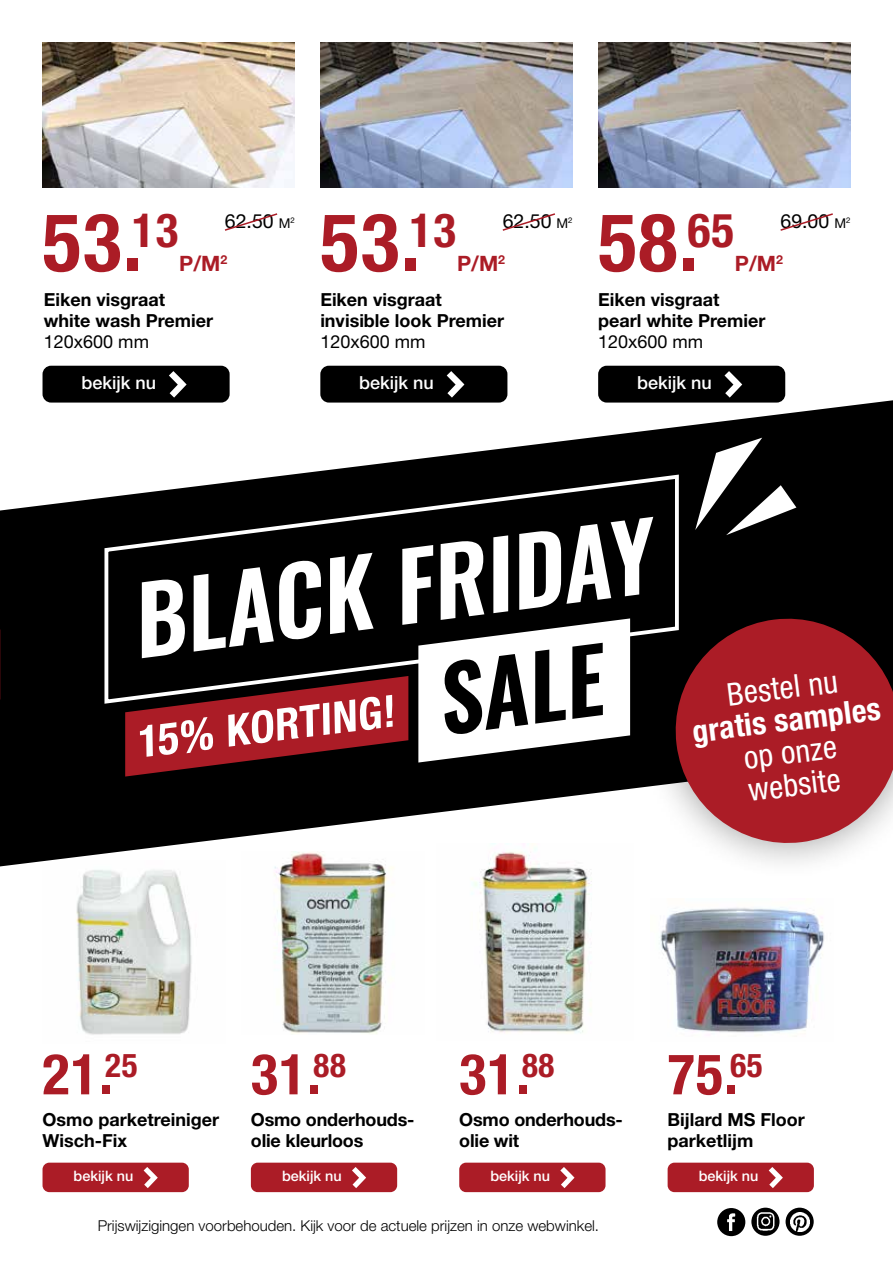
<style>
.page{position:relative;width:893px;height:1263px;background:#fff}
.page>*{position:absolute;margin:0;border:0;box-sizing:border-box;transform-origin:0 0}
.t1{font:700 condensed 80.7px "Helvetica Neue";color:#ab1c26}
.t2{font:700 condensed 56.55px "Helvetica Neue";letter-spacing:.02em;color:#ab1c26}
.t3{font:condensed 31.65px/32.5px "Helvetica Neue";color:#fff}
.t4{font:700 condensed 31.65px "Helvetica Neue";color:#fff}
.t5{font:700 21.15px "Helvetica Neue LT Std";color:#ab1c26}
.t6{font:19.5px "Helvetica Neue LT Std";color:#000}
.t7{font:700 18px/21px "Helvetica Neue LT Std";color:#000}
.t8{font:18px "Helvetica Neue LT Std";color:#000}
.t9{font:500 18px "Helvetica Neue LT Std";color:#fff}
.t10{font:300 15px "Helvetica Neue LT Std";color:#000}
.t11{font:500 14.4px "Helvetica Neue LT Std";color:#fff}
.s1{font-size:13.5px}
</style>
<div class="page">
<img style="left:76px;top:870px;width:116px;height:165px">
<svg style="left:0;top:400px;width:893px;height:466px;fill:#000"></svg>
<img style="left:437px;top:844px;width:197px;height:189px">
<img style="left:717px;top:1208px;width:28px;height:28px;border-radius:14px">
<svg style="left:751px;top:1208px;width:28px;height:28px"></svg>
<img style="left:754px;top:1211px;width:23px;height:22px">
<svg style="left:786px;top:1208px;width:28px;height:28px"></svg>
<img style="left:790px;top:1212px;width:19px;height:19px">
<div style="left:251px;top:1163px;width:146px;height:29px;background:#ab1c26;border-radius:7px"></div>
<svg style="left:352px;top:1167px;width:14px;height:21px"></svg>
<div style="left:43px;top:1163px;width:146px;height:29px;background:#ab1c26;border-radius:7px"></div>
<svg style="left:144px;top:1167px;width:14px;height:21px"></svg>
<div style="left:459px;top:1163px;width:146px;height:29px;background:#ab1c26;border-radius:7px"></div>
<svg style="left:560px;top:1167px;width:14px;height:21px"></svg>
<img style="left:241px;top:851px;width:183px;height:183px">
<div style="left:668px;top:1163px;width:146px;height:29px;background:#ab1c26;border-radius:7px"></div>
<svg style="left:769px;top:1167px;width:14px;height:21px"></svg>
<img style="left:659px;top:908px;width:166px;height:128px">
<img style="left:43px;top:43px;width:252px;height:145px">
<img style="left:320px;top:43px;width:253px;height:145px">
<img style="left:598px;top:43px;width:252px;height:145px">
<div style="left:43px;top:366px;width:187px;height:37px;background:#000;border-radius:9px"></div>
<svg style="left:169px;top:371px;width:18px;height:27px"></svg>
<div style="left:320px;top:366px;width:187px;height:37px;background:#000;border-radius:9px"></div>
<svg style="left:447px;top:371px;width:17px;height:27px"></svg>
<svg style="left:224px;top:213px;width:54px;height:18px"></svg>
<svg style="left:502px;top:213px;width:53px;height:18px"></svg>
<svg style="left:780px;top:213px;width:53px;height:18px"></svg>
<svg style="left:103px;top:472px;width:578px;height:234px;background:#282828"></svg>
<svg style="left:125px;top:517px;width:528px;height:259px"></svg>
<svg style="left:695px;top:438px;width:101px;height:97px"></svg>
<div style="left:638px;top:581px;width:255px;height:299px;background:#000;opacity:.4"></div>
<svg style="left:669px;top:612px;width:224px;height:238px;background:#9a3139"></svg>
<div style="left:598px;top:366px;width:187px;height:37px;background:#000;border-radius:9px"></div>
<svg style="left:724px;top:371px;width:18px;height:27px"></svg>
<h1 class="t1" style="left:43px;top:194px;width:137px">53.<sup>13</sup></h1>
<h1 class="t1" style="left:320px;top:194px;width:137px">53.<sup>13</sup></h1>
<h1 class="t1" style="left:598px;top:194px;width:137px">58.<sup>65</sup></h1>
<p class="t6" style="left:225px;top:209px;width:71px">62.50 <span class="s1">M</span><sup>2</sup></p>
<p class="t6" style="left:503px;top:209px;width:71px">62.50 <span class="s1">M</span><sup>2</sup></p>
<p class="t6" style="left:780px;top:209px;width:71px">69.00 <span class="s1">M</span><sup>2</sup></p>
<p class="t5" style="left:179px;top:250px;width:50px">P/M<sup>2</sup></p>
<p class="t7" style="left:44px;top:289px;width:171px">Eiken visgraat white wash Premier</p>
<p class="t8" style="left:44px;top:331px;width:107px">120x600 mm</p>
<p class="t5" style="left:457px;top:250px;width:50px">P/M<sup>2</sup></p>
<p class="t5" style="left:735px;top:250px;width:50px">P/M<sup>2</sup></p>
<p class="t7" style="left:320px;top:289px;width:185px">Eiken visgraat invisible look Premier</p>
<p class="t8" style="left:320px;top:331px;width:107px">120x600 mm</p>
<p class="t7" style="left:598px;top:289px;width:169px">Eiken visgraat pearl white Premier</p>
<p class="t8" style="left:598px;top:331px;width:107px">120x600 mm</p>
<p class="t9" style="left:81px;top:372px;width:76px">bekijk nu</p>
<p class="t9" style="left:359px;top:372px;width:76px">bekijk nu</p>
<p class="t9" style="left:637px;top:372px;width:76px">bekijk nu</p>
<h3 class="t3" style="left:725px;top:678px;width:113px;rotate:-7deg">Bestel nu</h3>
<h3 class="t4" style="left:690px;top:712px;width:191px;rotate:-7deg">gratis samples</h3>
<h3 class="t3" style="left:742px;top:741px;width:95px;rotate:-7deg">op onze website</h3>
<h2 class="t2" style="left:43px;top:1040px;width:97px">21.<sup>25</sup></h2>
<h2 class="t2" style="left:251px;top:1040px;width:97px">31.<sup>88</sup></h2>
<p class="t7" style="left:43px;top:1108px;width:178px">Osmo parketreiniger<br>Wisch-Fix</p>
<p class="t11" style="left:74px;top:1168px;width:61px">bekijk nu</p>
<p class="t11" style="left:282px;top:1168px;width:61px">bekijk nu</p>
<p class="t7" style="left:251px;top:1108px;width:165px">Osmo onderhouds&shy;olie kleurloos</p>
<h2 class="t2" style="left:459px;top:1040px;width:97px">31.<sup>88</sup></h2>
<p class="t7" style="left:459px;top:1108px;width:165px">Osmo onderhouds&shy;olie wit</p>
<p class="t11" style="left:490px;top:1168px;width:61px">bekijk nu</p>
<p class="t10" style="left:98px;top:1217px;width:503px">Prijswijzigingen voorbehouden. Kijk voor de actuele prijzen in onze webwinkel.</p>
<h2 class="t2" style="left:668px;top:1040px;width:97px">75.<sup>65</sup></h2>
<p class="t7" style="left:668px;top:1108px;width:139px">Bijlard MS Floor parketlijm</p>
<p class="t11" style="left:699px;top:1168px;width:61px">bekijk nu</p>
</div>
